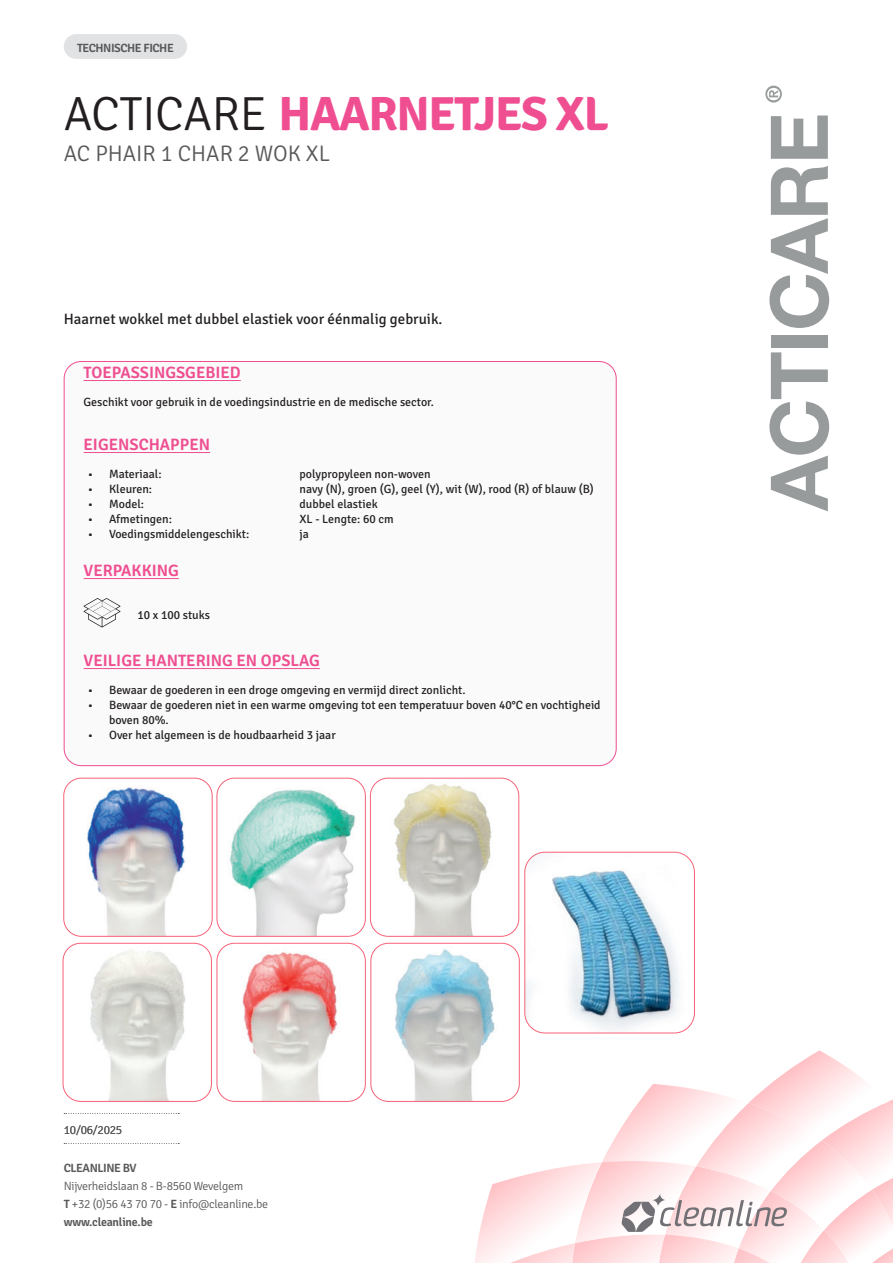
<style>
.page{position:relative;width:893px;height:1263px;background:#fff}
.page>*{position:absolute;margin:0;border:0;box-sizing:border-box;transform-origin:0 0}
.Merknaam{font:700 48px "Signika";letter-spacing:-.03em;color:#ef4e91}
.Productomschrijving{font:300 22.5px "Signika";color:#57585a}
.Alinea_titels{font:600 16.5px "Signika";color:#ef4e91}
.Body_intro{font:15px "Signika";color:#231f20}
.Body{font:12px/15px "Signika";color:#231f20}
.t1{font:300 12px "Signika";letter-spacing:-.02em;color:#57585a}
.t2{font:600 12px "Signika";letter-spacing:-.04em;color:#57585a}
.t3{font:600 12px "Signika";letter-spacing:-.02em;color:#57585a}
.s1{font-weight:300;color:#231f20}
.s2{font-weight:600}
</style>
<div class="page">
<svg style="left:769px;top:352px;width:60px;height:159px"></svg>
<div style="left:771px;top:335px;width:57px;height:12px;background:#989b9c"></div>
<svg style="left:769px;top:166px;width:60px;height:162px"></svg>
<svg style="left:771px;top:115px;width:57px;height:44px"></svg>
<svg style="left:765px;top:86px;width:17px;height:17px"></svg>
<svg style="left:64px;top:1143px;width:115px;height:1px"></svg>
<svg style="left:64px;top:1113px;width:115px;height:1px"></svg>
<svg style="left:475px;top:1050px;width:418px;height:213px"></svg>
<img style="left:525px;top:852px;width:169px;height:181px">
<div style="left:524px;top:852px;width:171px;height:181px;border:1px solid #f76278;border-radius:20px"></div>
<img style="left:64px;top:778px;width:147px;height:158px">
<div style="left:63px;top:778px;width:149px;height:159px;border:1px solid #f76278;border-radius:18px"></div>
<img style="left:372px;top:778px;width:141px;height:158px">
<div style="left:370px;top:778px;width:149px;height:159px;border:1px solid #f76278;border-radius:18px"></div>
<img style="left:219px;top:943px;width:144px;height:158px">
<div style="left:217px;top:943px;width:149px;height:159px;border:1px solid #f76278;border-radius:18px"></div>
<img style="left:373px;top:943px;width:144px;height:158px">
<div style="left:371px;top:943px;width:149px;height:159px;border:1px solid #f76278;border-radius:18px"></div>
<img style="left:70px;top:943px;width:134px;height:158px">
<div style="left:63px;top:943px;width:149px;height:159px;border:1px solid #f76278;border-radius:18px"></div>
<img style="left:222px;top:778px;width:139px;height:158px">
<div style="left:217px;top:778px;width:149px;height:159px;border:1px solid #f76278;border-radius:18px"></div>
<div style="left:64px;top:361px;width:552px;height:405px;background:#fafafa;border-radius:17px"></div>
<div style="left:64px;top:34px;width:123px;height:25px;background:#e1e2e4;border-radius:12px"></div>
<hr style="left:84px;top:380px;width:157px;height:1px;background:#ef4e91">
<hr style="left:84px;top:452px;width:126px;height:1px;background:#ef4e91">
<hr style="left:84px;top:578px;width:95px;height:1px;background:#ef4e91">
<hr style="left:84px;top:668px;width:236px;height:1px;background:#ef4e91">
<svg style="left:84px;top:598px;width:36px;height:29px"></svg>
<p class="t2" style="left:77px;top:41px;width:98px">TECHNISCHE FICHE</p>
<p class="Merknaam" style="left:64px;top:85px;width:546px"><span class="s1">ACTICARE</span> HAARNETJES XL</p>
<p class="Productomschrijving" style="left:64px;top:142px;width:268px">AC PHAIR 1 CHAR 2 WOK XL</p>
<p class="Body_intro" style="left:64px;top:310px;width:380px">Haarnet wokkel met dubbel elastiek voor éénmalig gebruik.</p>
<p class="Alinea_titels" style="left:84px;top:363px;width:159px">TOEPASSINGSGEBIED</p>
<p class="Body" style="left:84px;top:394px;width:352px">Geschikt voor gebruik in de voedingsindustrie en de medische sector.</p>
<p class="Alinea_titels" style="left:84px;top:435px;width:128px">EIGENSCHAPPEN</p>
<p class="Body" style="left:88px;top:466px;width:75px">• Materiaal:</p>
<p class="Body" style="left:300px;top:466px;width:132px">polypropyleen non-woven</p>
<p class="Body" style="left:88px;top:481px;width:66px">• Kleuren:</p>
<p class="Body" style="left:300px;top:481px;width:296px">navy (N), groen (G), geel (Y), wit (W), rood (R) of blauw (B)</p>
<p class="Body" style="left:88px;top:496px;width:58px">• Model:</p>
<p class="Body" style="left:300px;top:496px;width:80px">dubbel elastiek</p>
<p class="Body" style="left:88px;top:511px;width:86px">• Afmetingen:</p>
<p class="Body" style="left:300px;top:511px;width:96px">XL - Lengte: 60 cm</p>
<p class="Body" style="left:88px;top:526px;width:163px">• Voedingsmiddelengeschikt:</p>
<p class="Body" style="left:300px;top:526px;width:11px">ja</p>
<p class="Alinea_titels" style="left:84px;top:561px;width:97px">VERPAKKING</p>
<p class="Body" style="left:138px;top:607px;width:74px">10 x 100 stuks</p>
<p class="Alinea_titels" style="left:84px;top:651px;width:238px">VEILIGE HANTERING EN OPSLAG</p>
<p class="Body" style="left:88px;top:682px;width:379px">• Bewaar de goederen in een droge omgeving en vermijd direct zonlicht.</p>
<p class="Body" style="left:109px;top:697px;width:493px;text-indent:-21px">• Bewaar de goederen niet in een warme omgeving tot een temperatuur boven 40°C en vochtigheid boven 80%.</p>
<p class="Body" style="left:88px;top:727px;width:249px">• Over het algemeen is de houdbaarheid 3 jaar</p>
<p class="t1" style="left:64px;top:1123px;width:60px">10/06/2025</p>
<p class="t2" style="left:64px;top:1161px;width:74px">CLEANLINE BV</p>
<p class="t1" style="left:64px;top:1180px;width:181px">Nijverheidslaan 8 - B-8560 Wevelgem</p>
<p class="t1" style="left:64px;top:1198px;width:206px"><span class="s2">T</span> +32 (0)56 43 70 70 - <span class="s2">E</span> info@cleanline.be</p>
<p class="t3" style="left:64px;top:1215px;width:90px">www.cleanline.be</p>
</div>
